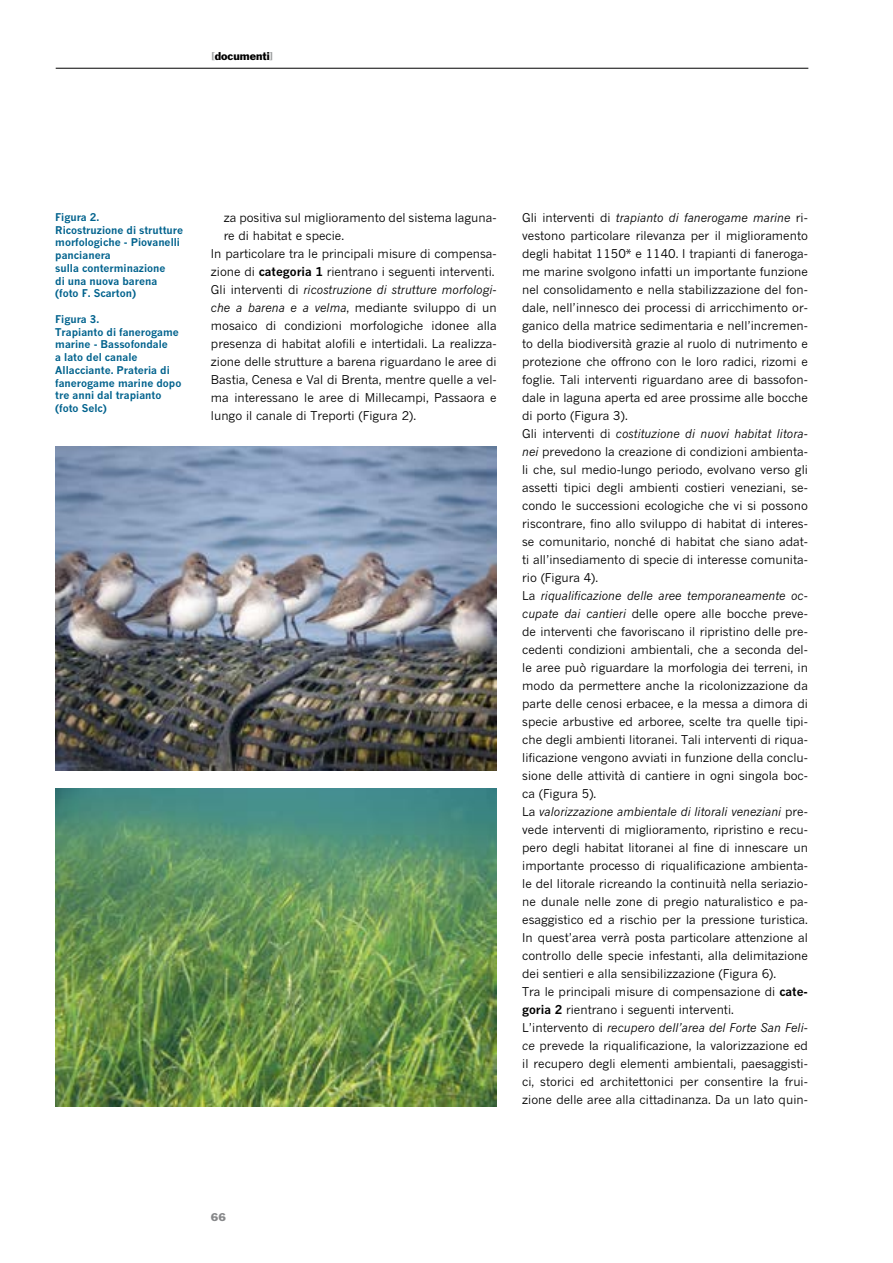
<style>
.page{position:relative;width:893px;height:1263px;background:#fff}
.page>*{position:absolute;margin:0;border:0;box-sizing:border-box;transform-origin:0 0}
.t1{font:12px/18px "News Gothic";color:#000}
.t2{font:italic 12px "News Gothic";color:#000}
.t3{font:700 10.5px/12.8px "News Gothic";color:#00628d}
.t4{font:10.5px "Franklin Gothic";color:#000}
.t5{font:10.5px "Franklin Gothic";color:#87888a}
.s1{color:#9c9e9f}
.s2{font-weight:700}
.s3{font-style:normal}
.s4{font-style:italic}
</style>
<div class="page">
<img style="left:55px;top:447px;width:442px;height:324px">
<img style="left:55px;top:789px;width:442px;height:317px">
<hr style="left:56px;top:68px;width:752px;height:1px;background:#000">
<p class="t4" style="left:211px;top:49px;width:63px"><span class="s1">[</span>documenti<span class="s1">]</span></p>
<p class="t3" style="left:55px;top:210px;width:129px">Figura 2.<br>Ricostruzione di strutture morfologiche - Piovanelli pancianera<br>sulla conterminazione<br>di una nuova barena (foto F. Scarton)</p>
<p class="t3" style="left:55px;top:312px;width:128px">Figura 3.<br>Trapianto di fanerogame marine - Bassofondale<br>a lato del canale<br>Allacciante. Prateria di fanerogame marine dopo tre anni dal trapianto (foto Selc)</p>
<p class="t1" style="left:224px;top:208px;width:274px">za positiva sul miglioramento del sistema laguna-</p>
<p class="t1" style="left:224px;top:226px;width:122px">re di habitat e specie.</p>
<p class="t1" style="left:211px;top:244px;width:287px">In particolare tra le principali misure di compensa-</p>
<p class="t1" style="left:211px;top:262px;width:285px">zione di <span class="s2">categoria 1</span> rientrano i seguenti interventi.</p>
<p class="t2" style="left:211px;top:282px;width:287px"><span class="s3">Gli interventi di</span> ricostruzione di strutture morfologi-</p>
<p class="t1" style="left:211px;top:298px;width:287px"><span class="s4">che a barena e a velma</span>, mediante sviluppo di un</p>
<p class="t1" style="left:211px;top:316px;width:287px">mosaico di condizioni morfologiche idonee alla</p>
<p class="t1" style="left:211px;top:334px;width:287px">presenza di habitat alofili e intertidali. La realizza-</p>
<p class="t1" style="left:211px;top:352px;width:287px">zione delle strutture a barena riguardano le aree di</p>
<p class="t1" style="left:211px;top:370px;width:287px">Bastia, Cenesa e Val di Brenta, mentre quelle a vel-</p>
<p class="t1" style="left:211px;top:388px;width:287px">ma interessano le aree di Millecampi, Passaora e</p>
<p class="t1" style="left:211px;top:406px;width:207px">lungo il canale di Treporti (Figura 2).</p>
<p class="t1" style="left:522px;top:208px;width:287px">Gli interventi di <span class="s4">trapianto di fanerogame marine</span> ri&shy;vestono particolare rilevanza per il miglioramento degli habitat 1150* e 1140. I trapianti di faneroga&shy;me marine svolgono infatti un importante funzione nel consolidamento e nella stabilizzazione del fon&shy;dale, nell’innesco dei processi di arricchimento or&shy;ganico della matrice sedimentaria e nell’incremen&shy;to della biodiversità grazie al ruolo di nutrimento e protezione che offrono con le loro radici, rizomi e foglie. Tali interventi riguardano aree di bassofon&shy;dale in laguna aperta ed aree prossime alle bocche di porto (Figura 3).<br>Gli interventi di <span class="s4">costituzione di nuovi habitat litora&shy;nei</span> prevedono la creazione di condizioni ambienta&shy;li che, sul medio-lungo periodo, evolvano verso gli assetti tipici degli ambienti costieri veneziani, se&shy;condo le successioni ecologiche che vi si possono riscontrare, fino allo sviluppo di habitat di interes&shy;se comunitario, nonché di habitat che siano adat&shy;ti all’insediamento di specie di interesse comunita&shy;rio (Figura 4).<br>La <span class="s4">riqualificazione delle aree temporaneamente oc&shy;cupate dai cantieri</span> delle opere alle bocche preve&shy;de interventi che favoriscano il ripristino delle pre&shy;cedenti condizioni ambientali, che a seconda del&shy;le aree può riguardare la morfologia dei terreni, in modo da permettere anche la ricolonizzazione da parte delle cenosi erbacee, e la messa a dimora di specie arbustive ed arboree, scelte tra quelle tipi&shy;che degli ambienti litoranei. Tali interventi di riqua&shy;lificazione vengono avviati in funzione della conclu&shy;sione delle attività di cantiere in ogni singola boc&shy;ca (Figura 5).<br>La <span class="s4">valorizzazione ambientale di litorali veneziani</span> pre&shy;vede interventi di miglioramento, ripristino e recu&shy;pero degli habitat litoranei al fine di innescare un importante processo di riqualificazione ambienta&shy;le del litorale ricreando la continuità nella seriazio&shy;ne dunale nelle zone di pregio naturalistico e pa&shy;esaggistico ed a rischio per la pressione turistica.<br>In quest’area verrà posta particolare attenzione al controllo delle specie infestanti, alla delimitazione dei sentieri e alla sensibilizzazione (Figura 6).<br>Tra le principali misure di compensazione di <span class="s2">cate&shy;goria 2</span> rientrano i seguenti interventi.<br>L’intervento di <span class="s4">recupero dell’area del Forte San Feli&shy;ce</span> prevede la riqualificazione, la valorizzazione ed il recupero degli elementi ambientali, paesaggisti&shy;ci, storici ed architettonici per consentire la frui&shy;zione delle aree alla cittadinanza. Da un lato quin-</p>
<p class="t5" style="left:211px;top:1210px;width:17px">66</p>
</div>
